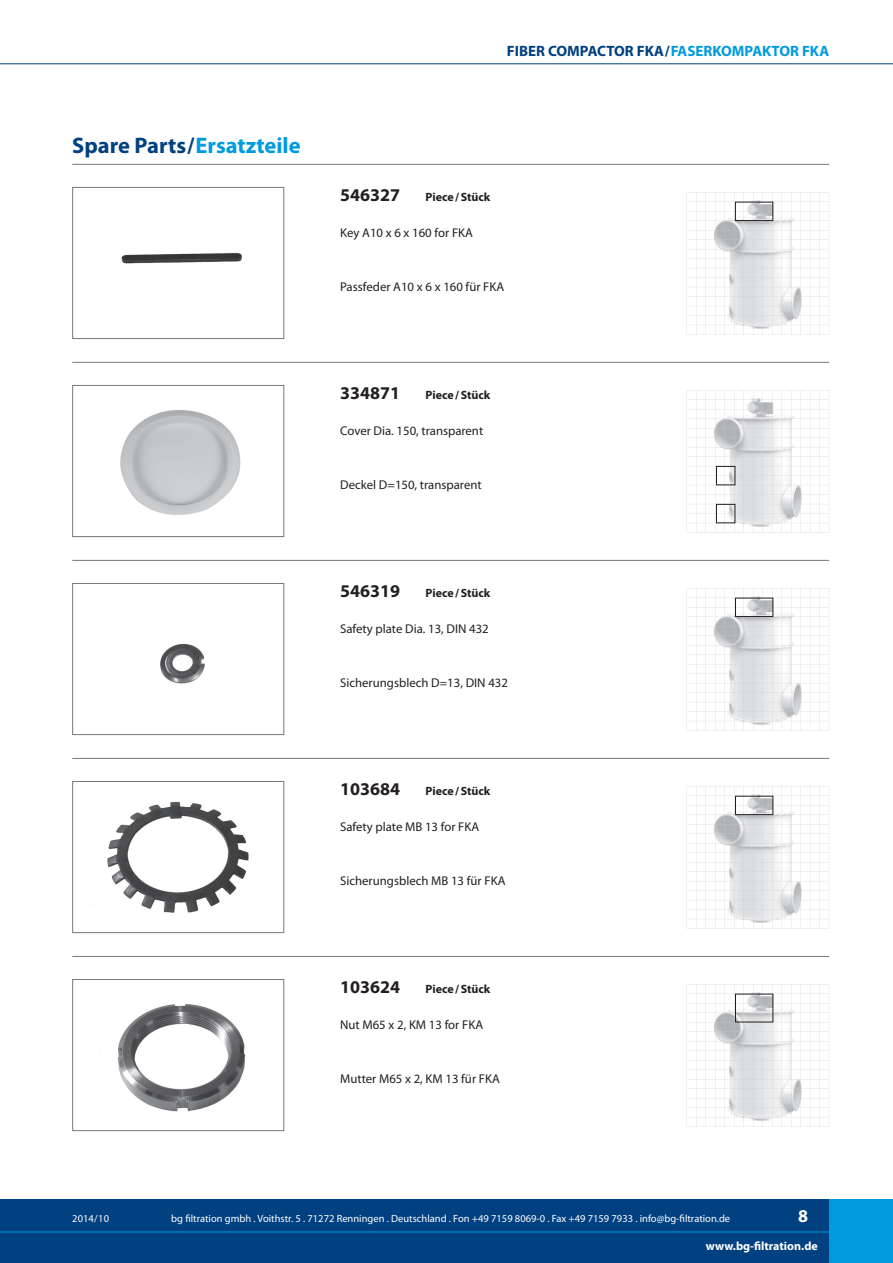
<style>
.page{position:relative;width:893px;height:1263px;background:#fff}
.page>*{position:absolute;margin:0;border:0;box-sizing:border-box;transform-origin:0 0}
.t1{font:700 22.5px "Myriad Pro";color:#014081}
.t2{font:700 18px "Myriad Pro";color:#231f20}
.t3{font:700 18px "Myriad Pro";color:#fff}
.t4{font:700 15px "Myriad Pro";color:#014081}
.t5{font:12.75px "Myriad Pro";color:#231f20}
.t6{font:700 12px "Myriad Pro";color:#231f20}
.t7{font:700 12px "Myriad Pro";color:#fff}
.t8{font:10.5px "Myriad Pro";color:#fff}
.s1{color:#009bde}
</style>
<div class="page">
<svg style="left:687px;top:786px;width:142px;height:143px"></svg>
<img style="left:712px;top:879px;width:90px;height:44px">
<svg style="left:687px;top:588px;width:142px;height:143px"></svg>
<img style="left:712px;top:681px;width:90px;height:44px">
<svg style="left:687px;top:984px;width:142px;height:143px"></svg>
<img style="left:712px;top:1077px;width:90px;height:44px">
<svg style="left:687px;top:390px;width:142px;height:143px"></svg>
<img style="left:712px;top:483px;width:90px;height:44px">
<svg style="left:687px;top:192px;width:142px;height:143px"></svg>
<img style="left:712px;top:285px;width:90px;height:44px">
<div style="left:0;top:1199px;width:829px;height:64px;background:#014081"></div>
<div style="left:829px;top:1199px;width:64px;height:64px;background:#009bde"></div>
<hr style="left:0;top:63px;width:893px;height:1px;background:#014081">
<hr style="left:0;top:1231px;width:893px;height:1px;background:#009bde">
<hr style="left:72px;top:164px;width:757px;height:1px;background:#76787b">
<hr style="left:72px;top:362px;width:757px;height:1px;background:#76787b">
<hr style="left:72px;top:560px;width:757px;height:1px;background:#76787b">
<hr style="left:72px;top:758px;width:757px;height:1px;background:#76787b">
<hr style="left:72px;top:956px;width:757px;height:1px;background:#76787b">
<img style="left:121px;top:253px;width:121px;height:11px">
<div style="left:72px;top:187px;width:212px;height:152px;border:1px solid #76787b"></div>
<img style="left:120px;top:410px;width:121px;height:105px">
<div style="left:72px;top:385px;width:212px;height:152px;border:1px solid #76787b"></div>
<img style="left:160px;top:643px;width:45px;height:41px">
<div style="left:72px;top:583px;width:212px;height:152px;border:1px solid #76787b"></div>
<img style="left:90px;top:801px;width:159px;height:112px">
<div style="left:72px;top:781px;width:212px;height:152px;border:1px solid #76787b"></div>
<img style="left:117px;top:1004px;width:129px;height:108px">
<div style="left:72px;top:979px;width:212px;height:152px;border:1px solid #76787b"></div>
<div style="left:716px;top:466px;width:19px;height:19px;border:1px solid #231f20"></div>
<div style="left:716px;top:504px;width:19px;height:19px;border:1px solid #231f20"></div>
<div style="left:735px;top:202px;width:38px;height:19px;border:1px solid #231f20"></div>
<div style="left:735px;top:598px;width:38px;height:19px;border:1px solid #231f20"></div>
<div style="left:735px;top:796px;width:38px;height:19px;border:1px solid #231f20"></div>
<h1 class="t1" style="left:72px;top:133px;width:230px">Spare Parts / <span class="s1">Ersatzteile</span></h1>
<p class="t4" style="left:507px;top:42px;width:324px">FIBER COMPACTOR FKA/<span class="s1">FASERKOMPAKTOR FKA</span></p>
<h2 class="t2" style="left:340px;top:185px;width:61px">546327</h2>
<p class="t6" style="left:426px;top:190px;width:66px">Piece / Stück</p>
<p class="t5" style="left:340px;top:225px;width:134px">Key A10 x 6 x 160 for FKA</p>
<p class="t5" style="left:340px;top:279px;width:166px">Passfeder A10 x 6 x 160 für FKA</p>
<h2 class="t2" style="left:340px;top:383px;width:61px">334871</h2>
<p class="t6" style="left:426px;top:388px;width:66px">Piece / Stück</p>
<p class="t5" style="left:340px;top:423px;width:145px">Cover Dia. 150, transparent</p>
<p class="t5" style="left:340px;top:477px;width:143px">Deckel D=150, transparent</p>
<h2 class="t2" style="left:340px;top:581px;width:61px">546319</h2>
<p class="t6" style="left:426px;top:586px;width:66px">Piece / Stück</p>
<p class="t5" style="left:340px;top:621px;width:150px">Safety plate Dia. 13, DIN 432</p>
<p class="t5" style="left:340px;top:675px;width:169px">Sicherungsblech D=13, DIN 432</p>
<h2 class="t2" style="left:340px;top:779px;width:61px">103684</h2>
<p class="t6" style="left:426px;top:784px;width:66px">Piece / Stück</p>
<p class="t5" style="left:340px;top:819px;width:141px">Safety plate MB 13 for FKA</p>
<p class="t5" style="left:340px;top:873px;width:167px">Sicherungsblech MB 13 für FKA</p>
<h2 class="t2" style="left:340px;top:977px;width:61px">103624</h2>
<p class="t6" style="left:426px;top:982px;width:66px">Piece / Stück</p>
<p class="t5" style="left:340px;top:1017px;width:144px">Nut M65 x 2, KM 13 for FKA</p>
<p class="t5" style="left:340px;top:1071px;width:161px">Mutter M65 x 2, KM 13 für FKA</p>
<p class="t8" style="left:72px;top:1212px;width:38px">2014 / 10</p>
<p class="t8" style="left:171px;top:1212px;width:560px">bg filtration gmbh . Voithstr. 5 . 71272 Renningen . Deutschland . Fon +49 7159 8069-0 . Fax +49 7159 7933 . info@bg-filtration.de</p>
<h2 class="t3" style="left:798px;top:1206px;width:11px">8</h2>
<p class="t7" style="left:706px;top:1239px;width:114px">www.bg-filtration.de</p>
</div>
